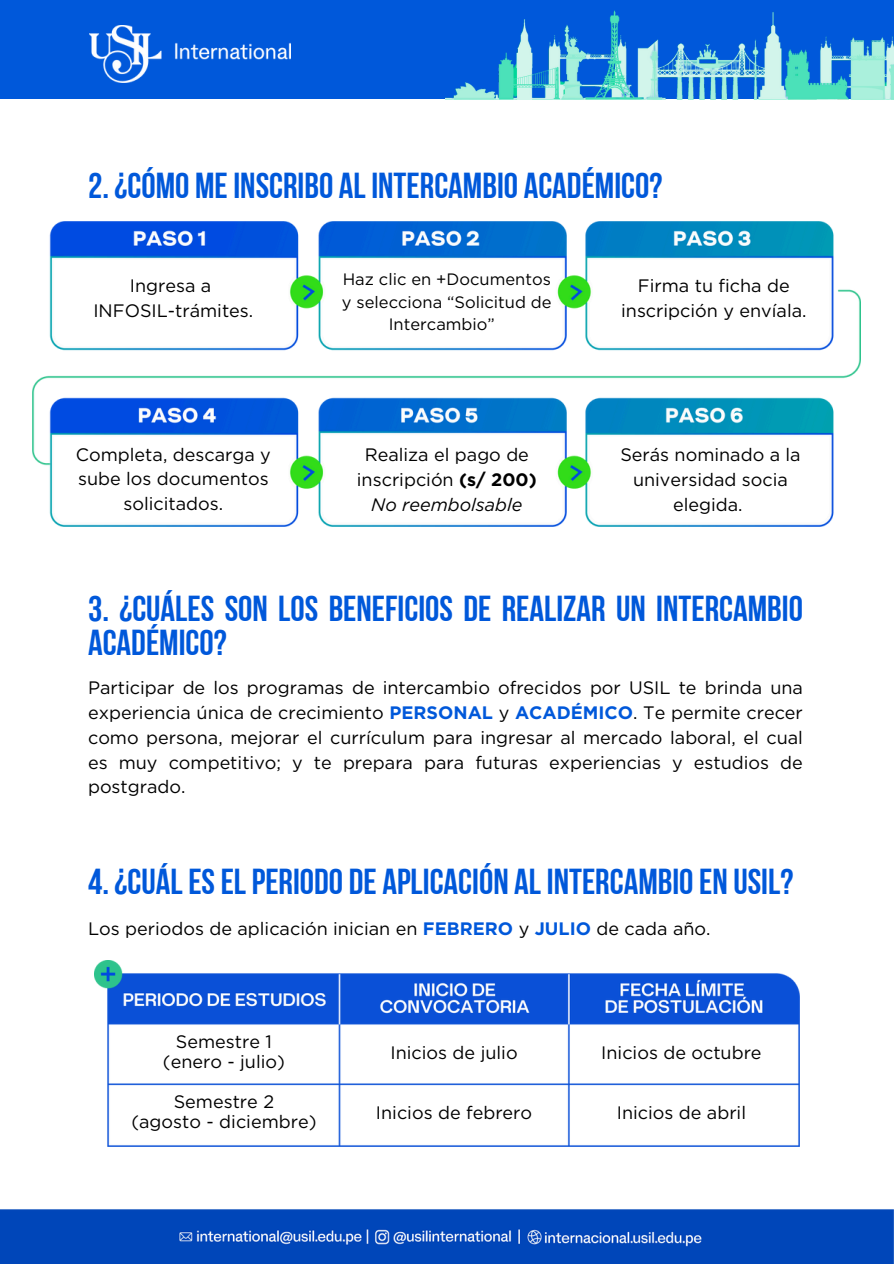
<style>
.page{position:relative;width:894px;height:1264px;background:#fff}
.page>*{position:absolute;margin:0;border:0;box-sizing:border-box;transform-origin:0 0}
.t1{font:36px/33.8px "Bebas Neue Cyrillic";color:#0058da}
.t2{font:18px/24.8px "Gotham";color:#000;text-align:center}
.t3{font:italic 18px "Gotham";color:#000}
.t4{font:16.5px/22.5px "Gotham";color:#000;text-align:center}
.s1{font-weight:700}
.s2{font-weight:700;color:#0058da}
</style>
<div class="page">
<img style="left:0;top:1209px;width:893px;height:53px">
<img style="left:33px;top:221px;width:827px;height:305px">
<div style="left:0;top:0;width:893px;height:99px;background:#0058da"></div>
<img style="left:89px;top:26px;width:202px;height:56px">
<img style="left:445px;top:10px;width:448px;height:89px">
<img style="left:95px;top:960px;width:704px;height:185px">
<p class="t1" style="left:88px;top:172px;width:575px">2.¿CÓMO ME INSCRIBO ALINTERCAMBIO ACADÉMICO?</p>
<h1 class="t2" style="left:130px;top:273px;width:83px">Ingresa a</h1>
<p class="t2" style="left:93px;top:298px;width:161px">INFOSIL-trámites.</p>
<p class="t2" style="left:76px;top:441px;width:196px">Completa, descarga y sube los documentos solicitados.</p>
<p class="t4" style="left:342px;top:268px;width:211px">Haz clic en +Documentos y selecciona “Solicitud de<br>Intercambio”</p>
<p class="t2" style="left:357px;top:442px;width:181px">Realiza el pago de inscripción <span class="s1">(s/ 200)</span></p>
<p class="t3" style="left:371px;top:493px;width:153px">No reembolsable</p>
<p class="t2" style="left:621px;top:273px;width:187px">Firma tu ficha de inscripción y envíala.</p>
<p class="t2" style="left:620px;top:442px;width:182px">Serás nominado a la universidad socia elegida.</p>
<p class="t1" style="left:88px;top:595px;width:716px">3. ¿CUÁLES SON LOS BENEFICIOS DE REALIZAR UN INTERCAMBIO<br>ACADÉMICO?</p>
<p class="t2" style="left:88px;top:675px;width:716px;text-align:justify">Participar de los programas de intercambio ofrecidos por USIL te brinda una experiencia única de crecimiento <span class="s2">PERSONAL</span> y <span class="s2">ACADÉMICO</span>. Te permite crecer como persona, mejorar el currículum para ingresar al mercado laboral, el cual es muy competitivo; y te prepara para futuras experiencias y estudios de postgrado.</p>
<p class="t1" style="left:88px;top:867px;width:706px">4.¿CUÁLESELPERIODO DE APLICACIÓN AL INTERCAMBIOEN USIL?</p>
<h1 class="t2" style="left:88px;top:915px;width:623px">Los periodos de aplicación inician en <span class="s2">FEBRERO</span> y <span class="s2">JULIO</span> de cada año.</h1>
<p class="t2" style="left:176px;top:1028px;width:97px">Semestre 1</p>
<h1 class="t2" style="left:163px;top:1048px;width:124px">(enero - julio)</h1>
<p class="t2" style="left:174px;top:1088px;width:102px">Semestre 2</p>
<p class="t2" style="left:131px;top:1109px;width:186px">(agosto - diciembre)</p>
<p class="t2" style="left:390px;top:1040px;width:128px">Inicios de julio</p>
<p class="t2" style="left:601px;top:1040px;width:162px">Inicios de octubre</p>
<p class="t2" style="left:376px;top:1100px;width:158px">Inicios de febrero</p>
<p class="t2" style="left:616px;top:1100px;width:131px">Inicios de abril</p>
</div>
